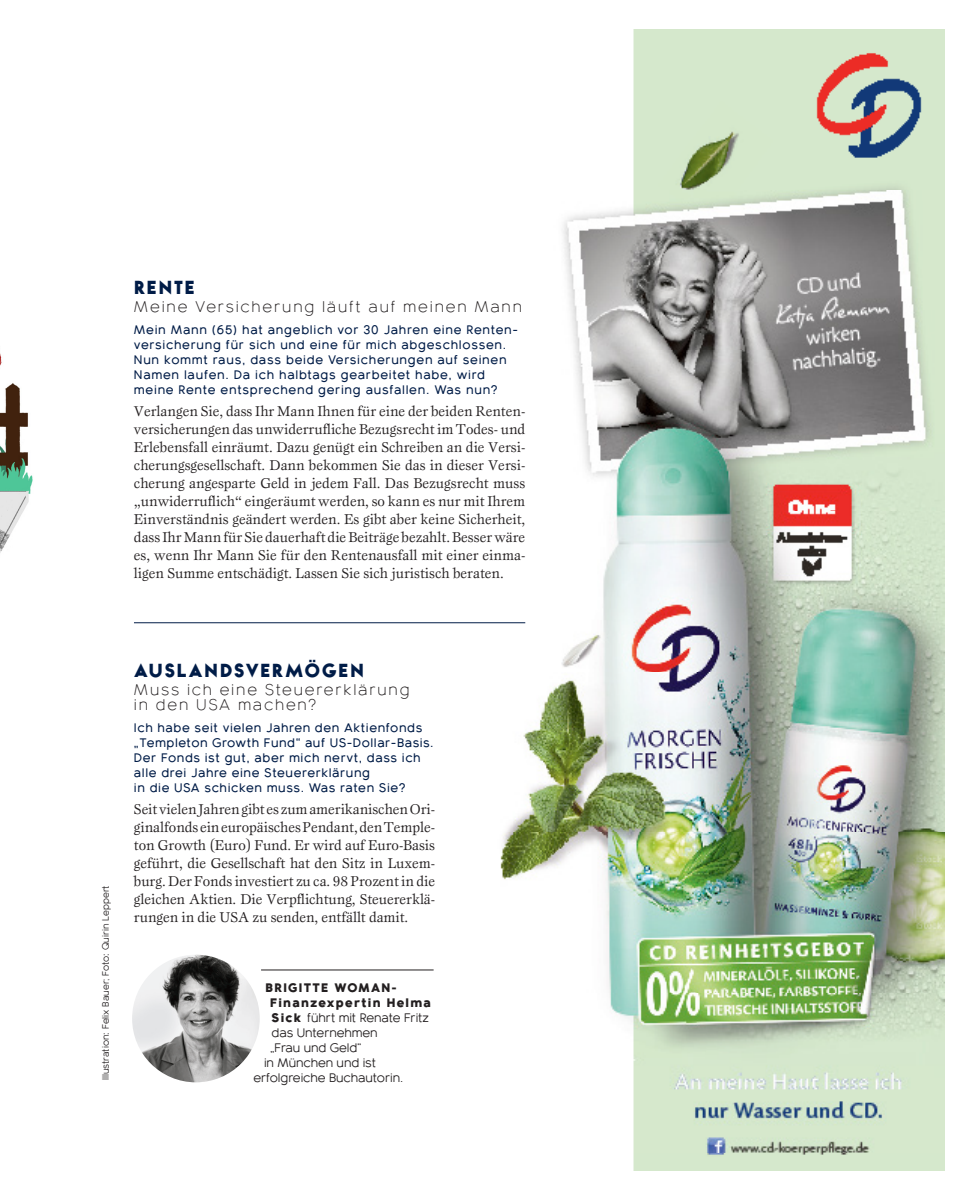
<style>
.page{position:relative;width:974px;height:1200px;background:#fff}
.page>*{position:absolute;margin:0;border:0;box-sizing:border-box;transform-origin:0 0}
.t1{font:900 16.5px "Bambino";letter-spacing:.12em;color:#001c47}
.t2{font:300 15px/15px "Bambino New";letter-spacing:.12em;color:#231f20}
.t3{font:14.7px/18px "Esprit LT";color:#231f20;text-align:justify}
.t4{font:600 12px/15px "Bambino New";letter-spacing:.06em;color:#001c47}
.t5{font:12px "Bambino New";letter-spacing:-.005em;color:#231f20}
.t6{font:900 12px "Bambino New";letter-spacing:.11em;color:#231f20}
.t7{font:9px "Bambino New";color:#231f20}
.s1{font-weight:900}
</style>
<div class="page">
<img style="left:0;top:353px;width:33px;height:200px">
<img style="left:490px;top:30px;width:454px;height:1139px">
<hr style="left:261px;top:969px;width:172px;height:1px;background:#231f20">
<img style="left:132px;top:954px;width:128px;height:128px;border-radius:64px">
<hr style="left:134px;top:622px;width:391px;height:1px;background:#001c47">
<p class="t1" style="left:134px;top:278px;width:62px">RENTE</p>
<p class="t2" style="left:134px;top:298px;width:390px">Meine Versicherung läuft auf meinen Mann</p>
<p class="t4" style="left:134px;top:320px;width:386px">Mein Mann (65) hat angeblich vor 30 Jahren eine Renten&shy;versicherung für sich und eine für mich abgeschlossen.<br>Nun kommt raus, dass beide Versicherungen auf seinen Namen laufen. Da ich halbtags gearbeitet habe, wird meine Rente entsprechend gering ausfallen. Was nun?</p>
<p class="t3" style="left:134px;top:402px;width:393px">Verlangen Sie, dass Ihr Mann Ihnen für eine der beiden Renten&shy;versicherungen das unwiderrufliche Bezugsrecht im Todes- und Erlebensfall einräumt. Dazu genügt ein Schreiben an die Versi&shy;cherungsgesellschaft. Dann bekommen Sie das in dieser Versi&shy;cherung angesparte Geld in jedem Fall. Das Bezugsrecht muss „unwiderruflich“ eingeräumt werden, so kann es nur mit Ihrem Einverständnis geändert werden. Es gibt aber keine Sicherheit, dass Ihr Mann für Sie dauerhaft die Beiträge bezahlt. Besser wäre es, wenn Ihr Mann Sie für den Rentenausfall mit einer einma&shy;ligen Summe entschädigt. Lassen Sie sich juristisch beraten.</p>
<p class="t7" style="left:98px;top:1080px;width:196px;rotate:-90deg">Illustration: Felix Bauer; Foto: Quirin Leppert</p>
<p class="t1" style="left:134px;top:661px;width:231px">AUSLANDSVERMÖGEN</p>
<p class="t2" style="left:134px;top:681px;width:277px">Muss ich eine Steuererklärung in den USA machen?</p>
<p class="t4" style="left:134px;top:718px;width:301px">Ich habe seit vielen Jahren den Aktienfonds „Templeton Growth Fund“ auf US-Dollar-Basis.<br>Der Fonds ist gut, aber mich nervt, dass ich alle drei Jahre eine Steuererklärung<br>in die USA schicken muss. Was raten Sie?</p>
<p class="t3" style="left:134px;top:799px;width:303px">Seit vielen Jahren gibt es zum amerikanischen Ori&shy;ginalfonds ein europäisches Pendant, den Temple&shy;ton Growth (Euro) Fund. Er wird auf Euro-Basis geführt, die Gesellschaft hat den Sitz in Luxem&shy;burg. Der Fonds investiert zu ca. 98 Prozent in die gleichen Aktien. Die Verpflichtung, Steuererklä&shy;rungen in die USA zu senden, entfällt damit.</p>
<p class="t6" style="left:265px;top:976px;width:133px">BRIGITTE WOMAN-</p>
<p class="t6" style="left:270px;top:991px;width:162px">Finanzexpertin Helma</p>
<p class="t5" style="left:271px;top:1006px;width:159px"><span class="s1">Sick</span> führt mit Renate Fritz</p>
<p class="t5" style="left:271px;top:1021px;width:108px">das Unternehmen</p>
<p class="t5" style="left:270px;top:1036px;width:93px">„Frau und Geld“</p>
<p class="t5" style="left:264px;top:1051px;width:114px">in München und ist</p>
<p class="t5" style="left:253px;top:1066px;width:151px">erfolgreiche Buchautorin.</p>
</div>
